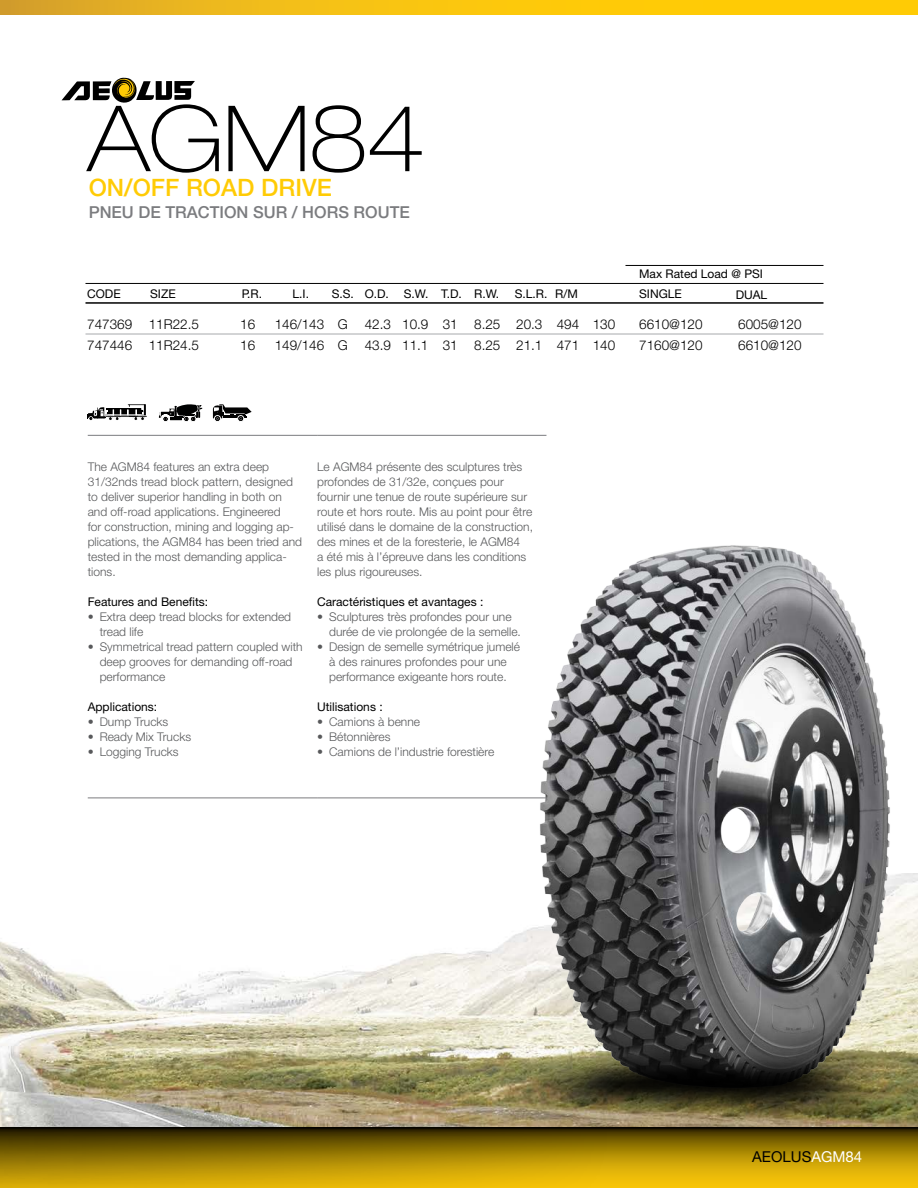
<style>
.page{position:relative;width:918px;height:1188px;background:#fff}
.page>*{position:absolute;margin:0;border:0;box-sizing:border-box;transform-origin:0 0}
.t1{font:100 expanded 91.5px "Helvetica Neue LT Std";letter-spacing:-.02em;color:#000}
.t2{font:500 24px "Helvetica Neue LT Std";color:#ffcb05}
.t3{font:500 16.5px "Helvetica Neue LT Std";color:#7b7c7f}
.t4{font:15px "Helvetica Neue LT Std";color:#000}
.t5{font:300 13.5px "Helvetica Neue LT Std";color:#000}
.t6{font:300 12px/15px "Helvetica Neue LT Std";color:#58595b}
.t7{font:12px "Helvetica Neue LT Std";color:#000}
.s1{color:#fff}
</style>
<div class="page">
<img style="left:61px;top:77px;width:763px;height:1051px">
<svg style="left:632px;top:1152px;width:286px;height:36px;background:#deb108"></svg>
<svg style="left:0;top:1128px;width:632px;height:60px;background:#9f7f04"></svg>
<svg style="left:0;top:0;width:918px;height:15px;background:#f4c012"></svg>
<img style="left:515px;top:480px;width:403px;height:672px">
<img style="left:0;top:500px;width:64px;height:636px">
<hr style="left:88px;top:435px;width:229px;height:1px;background:#7b7c7f">
<hr style="left:317px;top:435px;width:229px;height:1px;background:#7b7c7f">
<hr style="left:88px;top:798px;width:229px;height:1px;background:#7b7c7f">
<hr style="left:317px;top:798px;width:229px;height:1px;background:#7b7c7f">
<hr style="left:86px;top:334px;width:738px;height:1px;background:#a7a9ac">
<hr style="left:86px;top:283px;width:738px;height:1px;background:#000">
<hr style="left:86px;top:302px;width:738px;height:2px;background:#000">
<hr style="left:626px;top:265px;width:198px;height:1px;background:#000">
<svg style="left:62px;top:78px;width:133px;height:25px"></svg>
<img style="left:499px;top:1016px;width:417px;height:139px">
<svg style="left:159px;top:404px;width:43px;height:18px"></svg>
<svg style="left:213px;top:404px;width:39px;height:18px"></svg>
<svg style="left:88px;top:404px;width:59px;height:16px"></svg>
<h1 class="t1" style="left:87px;top:84px;width:340px">AGM84</h1>
<h2 class="t2" style="left:89px;top:174px;width:245px">ON/OFF ROAD DRIVE</h2>
<h3 class="t3" style="left:89px;top:203px;width:323px">PNEU DE TRACTION SUR / HORS ROUTE</h3>
<p class="t7" style="left:639px;top:267px;width:125px">Max Rated Load @ PSI</p>
<p class="t7" style="left:87px;top:287px;width:35px">CODE</p>
<p class="t7" style="left:150px;top:287px;width:27px">SIZE</p>
<p class="t7" style="left:242px;top:287px;width:22px">P.R.</p>
<p class="t7" style="left:293px;top:287px;width:18px">L.I.</p>
<p class="t7" style="left:332px;top:287px;width:169px">S.S. O.D. S.W. T.D. R.W.</p>
<p class="t7" style="left:515px;top:287px;width:65px">S.L.R. R/M</p>
<p class="t7" style="left:639px;top:287px;width:44px">SINGLE</p>
<p class="t7" style="left:736px;top:288px;width:33px">DUAL</p>
<p class="t5" style="left:87px;top:316px;width:113px">747369 11R22.5</p>
<p class="t5" style="left:240px;top:316px;width:17px">16</p>
<p class="t5" style="left:275px;top:316px;width:75px">146/143 G</p>
<p class="t5" style="left:365px;top:316px;width:252px">42.3 10.9 31 8.25 20.3 494 130</p>
<p class="t5" style="left:639px;top:316px;width:65px">6610@120</p>
<p class="t5" style="left:738px;top:316px;width:65px">6005@120</p>
<p class="t5" style="left:87px;top:337px;width:113px">747446 11R24.5</p>
<p class="t5" style="left:240px;top:337px;width:17px">16</p>
<p class="t5" style="left:275px;top:337px;width:75px">149/146 G</p>
<p class="t5" style="left:365px;top:337px;width:252px">43.9 11.1 31 8.25 21.1 471 140</p>
<p class="t5" style="left:639px;top:337px;width:65px">7160@120</p>
<p class="t5" style="left:738px;top:337px;width:65px">6610@120</p>
<p class="t6" style="left:88px;top:459px;width:216px">The AGM84 features an extra deep 31/32nds tread block pattern, designed to deliver superior handling in both on and off-road applications. Engineered<br>for construction, mining and logging ap&shy;plications, the AGM84 has been tried and tested in the most demanding applica&shy;tions.</p>
<p class="t7" style="left:88px;top:594px;width:122px">Features and Benefits:</p>
<p class="t6" style="left:100px;top:609px;width:193px;text-indent:-12px">• Extra deep tread blocks for extended tread life</p>
<p class="t6" style="left:100px;top:639px;width:204px;text-indent:-12px">• Symmetrical tread pattern coupled with deep grooves for demanding off-road performance</p>
<p class="t7" style="left:88px;top:699px;width:71px">Applications:</p>
<p class="t6" style="left:88px;top:714px;width:82px">• Dump Trucks</p>
<p class="t6" style="left:88px;top:729px;width:105px">• Ready Mix Trucks</p>
<p class="t6" style="left:88px;top:744px;width:92px">• Logging Trucks</p>
<p class="t6" style="left:317px;top:459px;width:217px">Le AGM84 présente des sculptures très profondes de 31/32e, conçues pour fournir une tenue de route supérieure sur route et hors route. Mis au point pour être utilisé dans le domaine de la construction, des mines et de la foresterie, le AGM84<br>a été mis à l’épreuve dans les conditions les plus rigoureuses.</p>
<p class="t7" style="left:317px;top:594px;width:168px">Caractéristiques et avantages :</p>
<p class="t6" style="left:329px;top:609px;width:193px;text-indent:-12px">• Sculptures très profondes pour une durée de vie prolongée de la semelle.</p>
<p class="t6" style="left:317px;top:639px;width:204px;text-align:center">• Design de semelle symétrique jumelé à des rainures profondes pour une performance exigeante hors route.</p>
<p class="t7" style="left:317px;top:699px;width:67px">Utilisations :</p>
<p class="t6" style="left:317px;top:714px;width:104px">• Camions à benne</p>
<p class="t6" style="left:317px;top:729px;width:75px">• Bétonnières</p>
<p class="t6" style="left:317px;top:744px;width:179px">• Camions de l’industrie forestière</p>
<p class="t4" style="left:752px;top:1148px;width:112px">AEOLUS<span class="s1">AGM84</span></p>
</div>
